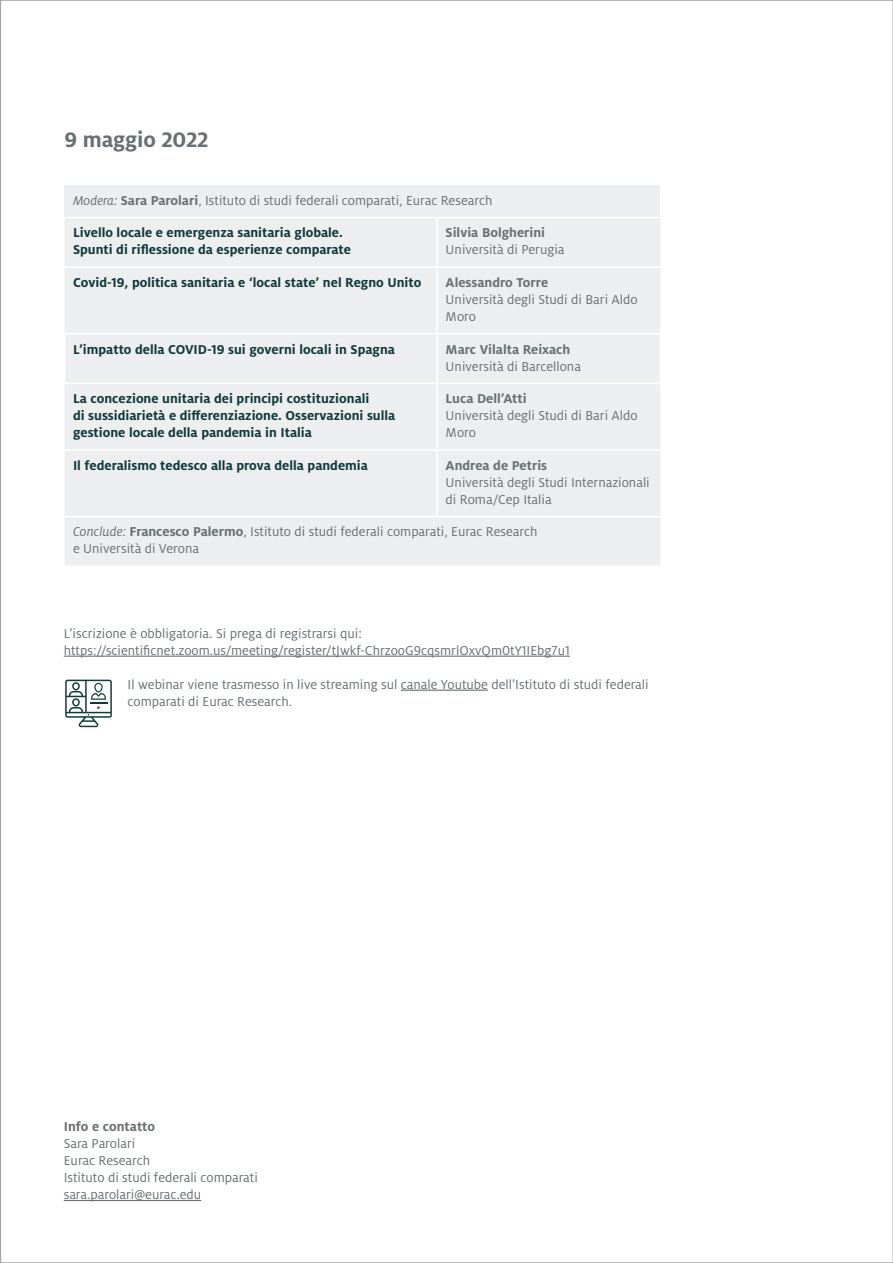
<style>
.page{position:relative;width:893px;height:1263px;background:#fff}
.page>*{position:absolute;margin:0;border:0;box-sizing:border-box;transform-origin:0 0}
.t1{font:700 23.25px "Milo Pro";letter-spacing:-.005em;color:#697073}
.t2{font:14.25px/17px "Milo Pro";color:#697073}
.t3{font:700 14.25px/17px "Milo Pro";color:#11393b}
.t4{font:700 14.25px "Milo Pro";color:#697073}
.s1{font-style:italic}
.s2{font-weight:700}
</style>
<div class="page">
<hr style="left:64px;top:656px;width:506px;height:1px;background:#697073">
<hr style="left:401px;top:690px;width:87px;height:1px;background:#697073">
<div style="left:65px;top:185px;width:595px;height:33px;background:#edeeef"></div>
<div style="left:65px;top:218px;width:595px;height:347px;background:#edeeef"></div>
<hr style="left:437px;top:266px;width:223px;height:2px;background:#fff">
<hr style="left:437px;top:217px;width:223px;height:1px;background:#fff">
<hr style="left:437px;top:333px;width:224px;height:1px;background:#fff">
<hr style="left:437px;top:383px;width:224px;height:1px;background:#fff">
<hr style="left:65px;top:217px;width:372px;height:1px;background:#fff">
<hr style="left:436px;top:218px;width:2px;height:48px;background:#fff">
<hr style="left:65px;top:266px;width:372px;height:2px;background:#fff">
<hr style="left:436px;top:268px;width:2px;height:65px;background:#fff">
<hr style="left:64px;top:333px;width:373px;height:1px;background:#fff">
<hr style="left:436px;top:334px;width:2px;height:49px;background:#fff">
<hr style="left:64px;top:383px;width:373px;height:1px;background:#fff">
<hr style="left:436px;top:384px;width:2px;height:65px;background:#fff">
<hr style="left:436px;top:451px;width:2px;height:65px;background:#fff">
<hr style="left:65px;top:449px;width:372px;height:2px;background:#fff">
<hr style="left:437px;top:449px;width:223px;height:2px;background:#fff">
<hr style="left:65px;top:516px;width:372px;height:1px;background:#fff">
<hr style="left:437px;top:516px;width:223px;height:1px;background:#fff">
<hr style="left:64px;top:1200px;width:137px;height:1px;background:#697073">
<svg style="left:65px;top:680px;width:47px;height:47px"></svg>
<h1 class="t1" style="left:65px;top:126px;width:145px">9 maggio 2022</h1>
<p class="t2" style="left:73px;top:192px;width:421px"><span class="s1">Modera:</span> <span class="s2">Sara Parolari</span>, Istituto di studi federali comparati, Eurac Research</p>
<p class="t3" style="left:73px;top:224px;width:280px">Livello locale e emergenza sanitaria globale.<br>Spunti di riflessione da esperienze comparate</p>
<p class="t4" style="left:446px;top:225px;width:101px">Silvia Bolgherini</p>
<p class="t2" style="left:446px;top:242px;width:120px">Università di Perugia</p>
<p class="t3" style="left:73px;top:274px;width:350px">Covid-19, politica sanitaria e ‘local state’ nel Regno Unito</p>
<p class="t4" style="left:446px;top:274px;width:104px">Alessandro Torre</p>
<p class="t2" style="left:446px;top:291px;width:194px">Università degli Studi di Bari Aldo<br>Moro</p>
<p class="t3" style="left:73px;top:341px;width:323px">L’impatto della COVID-19 sui governi locali in Spagna</p>
<p class="t4" style="left:446px;top:341px;width:126px">Marc Vilalta Reixach</p>
<p class="t2" style="left:446px;top:358px;width:137px">Università di Barcellona</p>
<p class="t3" style="left:73px;top:390px;width:324px">La concezione unitaria dei principi costituzionali<br>di sussidiarietà e differenziazione. Osservazioni sulla gestione locale della pandemia in Italia</p>
<p class="t4" style="left:446px;top:391px;width:83px">Luca Dell’Atti</p>
<p class="t2" style="left:446px;top:407px;width:194px">Università degli Studi di Bari Aldo<br>Moro</p>
<p class="t3" style="left:73px;top:457px;width:296px">Il federalismo tedesco alla prova della pandemia</p>
<p class="t4" style="left:446px;top:457px;width:103px">Andrea de Petris</p>
<p class="t2" style="left:446px;top:474px;width:206px">Università degli Studi Internazionali di Roma/Cep Italia</p>
<p class="t2" style="left:73px;top:524px;width:466px"><span class="s1">Conclude:</span> <span class="s2">Francesco Palermo</span>, Istituto di studi federali comparati, Eurac Research e Università di Verona</p>
<p class="t2" style="left:64px;top:625px;width:508px">L’iscrizione è obbligatoria. Si prega di registrarsi qui: https://scientificnet.zoom.us/meeting/register/tJwkf-ChrzooG9cqsmrlOxvQm0tY1IEbg7u1</p>
<p class="t2" style="left:128px;top:676px;width:523px">Il webinar viene trasmesso in live streaming sul canale Youtube dell’Istituto di studi federali comparati di Eurac Research.</p>
<p class="t4" style="left:64px;top:1118px;width:93px">Info e contatto</p>
<p class="t2" style="left:64px;top:1135px;width:196px">Sara Parolari<br>Eurac Research<br>Istituto di studi federali comparati sara.parolari@eurac.edu</p>
</div>
